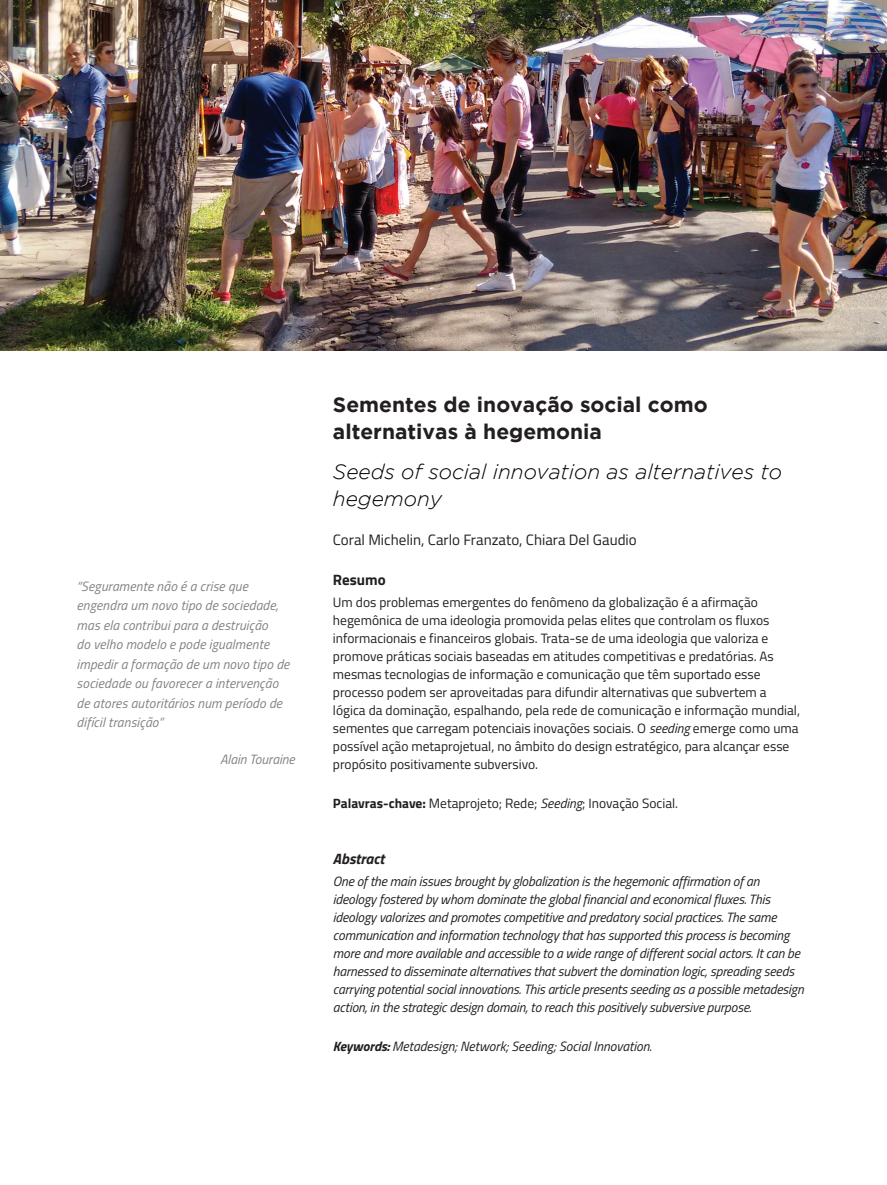
<style>
.page{position:relative;width:887px;height:1185px;background:#fff}
.page>*{position:absolute;margin:0;border:0;box-sizing:border-box;transform-origin:0 0}
.t1{font:700 21px/27px "Gotham";color:#231f20}
.t2{font:italic 300 21px/27px "Gotham";color:#000}
.t3{font:15px "Titillium Web";color:#231f20}
.t4{font:italic 700 15px "Titillium Web";color:#231f20}
.t5{font:700 15px "Titillium Web";color:#231f20}
.t6{font:13.5px/18px "Titillium Web";color:#231f20}
.t7{font:italic 13.5px/18px "Titillium Web";letter-spacing:-.01em;color:#231f20}
.t8{font:italic 13.5px/19.5px "Titillium Web";letter-spacing:.01em;color:#808285}
.s1{font-style:italic}
.s2{font-weight:700}
</style>
<div class="page">
<img style="left:0;top:0;width:887px;height:351px">
<p class="t8" style="left:77px;top:575px;width:214px">“Seguramente não é a crise que engendra um novo tipo de sociedade, mas ela contribui para a destruição<br>do velho modelo e pode igualmente impedir a formação de um novo tipo de sociedade ou favorecer a intervenção de atores autoritários num período de difícil transição”</p>
<p class="t8" style="left:220px;top:748px;width:76px">Alain Touraine</p>
<h1 class="t1" style="left:333px;top:391px;width:376px">Sementes de inovação social como alternativas à hegemonia</h1>
<h1 class="t2" style="left:333px;top:458px;width:451px">Seeds of social innovation as alternatives to hegemony</h1>
<p class="t3" style="left:333px;top:529px;width:305px">Coral Michelin, Carlo Franzato, Chiara Del Gaudio</p>
<p class="t5" style="left:333px;top:568px;width:54px">Resumo</p>
<p class="t6" style="left:333px;top:592px;width:469px">Um dos problemas emergentes do fenômeno da globalização é a afirmação hegemônica de uma ideologia promovida pelas elites que controlam os fluxos informacionais e financeiros globais. Trata-se de uma ideologia que valoriza e promove práticas sociais baseadas em atitudes competitivas e predatórias. As mesmas tecnologias de informação e comunicação que têm suportado esse processo podem ser aproveitadas para difundir alternativas que subvertem a lógica da dominação, espalhando, pela rede de comunicação e informação mundial, sementes que carregam potenciais inovações sociais. O <span class="s1">seeding</span> emerge como uma possível ação metaprojetual, no âmbito do design estratégico, para alcançar esse propósito positivamente subversivo.</p>
<p class="t6" style="left:333px;top:793px;width:347px"><span class="s2">Palavras-chave:</span> Metaprojeto; Rede; <span class="s1">Seeding</span>; Inovação Social.</p>
<p class="t4" style="left:333px;top:847px;width:53px">Abstract</p>
<p class="t7" style="left:333px;top:871px;width:472px">One of the main issues brought by globalization is the hegemonic affirmation of an ideology fostered by whom dominate the global financial and economical fluxes. This ideology valorizes and promotes competitive and predatory social practices. The same communication and information technology that has supported this process is becoming more and more available and accessible to a wide range of different social actors. It can be harnessed to disseminate alternatives that subvert the domination logic, spreading seeds carrying potential social innovations. This article presents seeding as a possible metadesign action, in the strategic design domain, to reach this positively subversive purpose.</p>
<p class="t7" style="left:333px;top:1036px;width:320px"><span class="s2">Keywords:</span> Metadesign; Network; Seeding; Social Innovation.</p>
</div>
